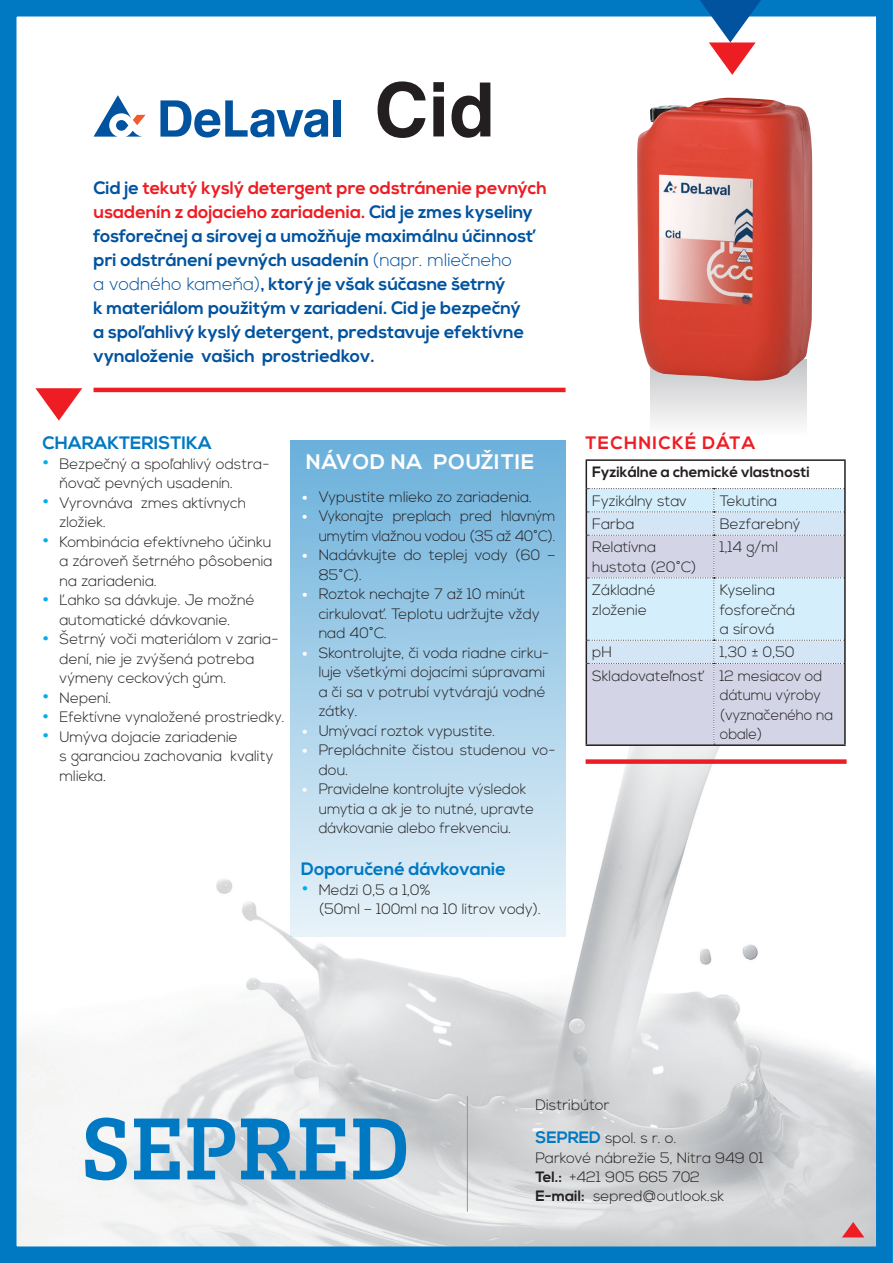
<style>
.page{position:relative;width:893px;height:1263px;background:#fff}
.page>*{position:absolute;margin:0;border:0;box-sizing:border-box;transform-origin:0 0}
.t1{font:700 90px "Brix Slab";color:#0079c2}
.t2{font:700 75px "Helvetica";color:#231f20}
.subtit{font:21px "Nexa Bold CE";letter-spacing:.04em;color:#fff}
.t3{font:18px/24px "Nexa Bold CE";color:#0153a0}
.subtit-2{font:18px "Nexa Bold CE";color:#0079c2}
.subtit-3{font:18px "Nexa Bold CE";letter-spacing:.07em;color:#ee1d23}
.text{font:15px/19.5px "Nexa Light CE";color:#231f20}
.text-2{font:15px "Nexa Bold CE";color:#231f20}
.s1{color:#ee1d23}
.s2{font-family:"Nexa Light CE"}
.s3{font-size:22.5px;color:#00aeef}
.s4{font-size:21px;color:#fff}
.s5{font-family:"Nexa Bold CE";font-size:16.5px;color:#0079c2}
.s6{font-family:"Nexa Bold CE"}
</style>
<div class="page">
<img style="left:17px;top:671px;width:858px;height:575px">
<hr style="left:467px;top:1096px;width:1px;height:115px;background:#939598">
<hr style="left:892px;top:0;width:1px;height:1263px;background:#0079c2">
<div style="left:333px;top:101px;width:7px;height:36px;background:#0153a0"></div>
<svg style="left:160px;top:100px;width:168px;height:38px"></svg>
<svg style="left:94px;top:95px;width:52px;height:42px"></svg>
<div style="left:290px;top:440px;width:276px;height:496px;background:linear-gradient(to bottom,#6ab0db,#e8f3f9)"></div>
<svg style="left:650px;top:382px;width:157px;height:42px;fill:#e4e5e5"></svg>
<img style="left:637px;top:98px;width:175px;height:284px">
<hr style="left:94px;top:388px;width:472px;height:4px;background:#ee1d23">
<div style="left:586px;top:759px;width:261px;height:5px;background:#ee1d23"></div>
<hr style="left:586px;top:459px;width:128px;height:2px;background:#231f20">
<hr style="left:714px;top:459px;width:132px;height:2px;background:#231f20">
<hr style="left:844px;top:461px;width:2px;height:28px;background:#231f20">
<hr style="left:844px;top:489px;width:2px;height:23px;background:#231f20">
<hr style="left:844px;top:512px;width:2px;height:23px;background:#231f20">
<hr style="left:844px;top:535px;width:2px;height:43px;background:#231f20">
<hr style="left:844px;top:578px;width:2px;height:62px;background:#231f20">
<svg style="left:586px;top:461px;width:259px;height:283px;background:#d6e1ef"></svg>
<hr style="left:844px;top:640px;width:2px;height:23px;background:#231f20">
<hr style="left:586px;top:663px;width:1px;height:81px;background:#231f20">
<hr style="left:844px;top:663px;width:2px;height:81px;background:#231f20">
<hr style="left:586px;top:744px;width:128px;height:2px;background:#231f20">
<hr style="left:714px;top:744px;width:132px;height:2px;background:#231f20">
<div style="left:0;top:0;width:892px;height:1263px;border:16px solid #0079c2"></div>
<svg style="left:35px;top:388px;width:47px;height:33px"></svg>
<svg style="left:700px;top:0;width:61px;height:75px"></svg>
<svg style="left:842px;top:1222px;width:22px;height:15px"></svg>
<p class="t2" style="left:374px;top:50px;width:122px">Cid</p>
<p class="t3" style="left:94px;top:176px;width:455px">Cid je <span class="s1">tekutý kyslý detergent pre odstránenie pevných usadenín z dojacieho zariadenia.</span> Cid je zmes kyseliny fosforečnej a sírovej a umožňuje maximálnu účinnosť pri odstránení pevných usadenín <span class="s2">(napr. mliečneho<br>a vodného kameňa)</span>, ktorý je však súčasne šetrný<br>k materiálom použitým v zariadení. Cid je bezpečný<br>a spoľahlivý kyslý detergent, predstavuje efektívne vynaloženie vašich prostriedkov.</p>
<p class="subtit-2" style="left:43px;top:432px;width:170px">CHARAKTERISTIKA</p>
<p class="text" style="left:60px;top:454px;width:211px;text-indent:-17px"><span class="s3">•</span> Bezpečný a spoľahlivý odstra&shy;ňovač pevných usadenín.</p>
<p class="text" style="left:60px;top:493px;width:188px;text-indent:-17px"><span class="s3">•</span> Vyrovnáva zmes aktívnych zložiek.</p>
<p class="text" style="left:60px;top:532px;width:215px;text-align:justify;text-indent:-17px"><span class="s3">•</span> Kombinácia efektívneho účinku a zároveň šetrného pôsobenia na zariadenia.</p>
<p class="text" style="left:43px;top:591px;width:214px;text-align:center"><span class="s3">•</span> Ľahko sa dávkuje. Je možné automatické dávkovanie.</p>
<p class="text" style="left:60px;top:630px;width:219px;text-indent:-17px"><span class="s3">•</span> Šetrný voči materiálom v zaria&shy;dení, nie je zvýšená potreba výmeny ceckových gúm.</p>
<p class="text" style="left:43px;top:688px;width:70px"><span class="s3">•</span> Nepení.</p>
<p class="text" style="left:43px;top:708px;width:244px"><span class="s3">•</span> Efektívne vynaložené prostriedky.</p>
<p class="text" style="left:60px;top:727px;width:216px;text-indent:-17px"><span class="s3">•</span> Umýva dojacie zariadenie<br>s garanciou zachovania kvality mlieka.</p>
<p class="subtit" style="left:306px;top:450px;width:230px">NÁVOD NA POUŽITIE</p>
<p class="text" style="left:302px;top:487px;width:232px"><span class="s4">•</span> Vypustite mlieko zo zariadenia.</p>
<p class="text" style="left:302px;top:507px;width:255px;text-align:right"><span class="s4">•</span> Vykonajte preplach pred hlavným umytím vlažnou vodou (35 až 40°C).</p>
<p class="text" style="left:319px;top:546px;width:238px;text-indent:-17px"><span class="s4">•</span> Nadávkujte do teplej vody (60 –<br>85°C).</p>
<p class="text" style="left:319px;top:585px;width:223px;text-indent:-17px"><span class="s4">•</span> Roztok nechajte 7 až 10 minút cirkulovať. Teplotu udržujte vždy nad 40°C.</p>
<p class="text" style="left:319px;top:643px;width:232px;text-indent:-17px"><span class="s4">•</span> Skontrolujte, či voda riadne cirku&shy;luje všetkými dojacími súpravami a či sa v potrubí vytvárajú vodné zátky.</p>
<p class="text" style="left:302px;top:721px;width:195px"><span class="s4">•</span> Umývací roztok vypustite.</p>
<p class="text" style="left:319px;top:741px;width:238px;text-indent:-17px"><span class="s4">•</span> Prepláchnite čistou studenou vo&shy;dou.</p>
<p class="text" style="left:319px;top:780px;width:217px;text-indent:-17px"><span class="s4">•</span> Pravidelne kontrolujte výsledok umytia a ak je to nutné, upravte dávkovanie alebo frekvenciu.</p>
<p class="subtit-2" style="left:301px;top:858px;width:206px">Doporučené dávkovanie</p>
<p class="text" style="left:319px;top:880px;width:224px;text-indent:-17px"><span class="s3">•</span> Medzi 0,5 a 1,0%<br>(50ml – 100ml na 10 litrov vody).</p>
<p class="subtit-3" style="left:586px;top:432px;width:171px">TECHNICKÉ DÁTA</p>
<p class="text-2" style="left:592px;top:463px;width:219px">Fyzikálne a chemické vlastnosti</p>
<p class="text" style="left:592px;top:492px;width:96px">Fyzikálny stav</p>
<p class="text" style="left:720px;top:492px;width:59px">Tekutina</p>
<p class="text" style="left:592px;top:515px;width:44px">Farba</p>
<p class="text" style="left:720px;top:515px;width:82px">Bezfarebný</p>
<p class="text" style="left:592px;top:538px;width:106px">Relatívna hustota (20°C)</p>
<p class="text" style="left:720px;top:538px;width:60px">1,14 g/ml</p>
<p class="text" style="left:592px;top:581px;width:65px">Základné</p>
<p class="text" style="left:592px;top:600px;width:56px">zloženie</p>
<p class="text" style="left:720px;top:581px;width:57px">Kyselina</p>
<p class="text" style="left:720px;top:600px;width:77px">fosforečná</p>
<p class="text" style="left:720px;top:620px;width:56px">a sírová</p>
<p class="text" style="left:592px;top:643px;width:21px">pH</p>
<p class="text" style="left:720px;top:643px;width:76px">1,30 ± 0,50</p>
<p class="text" style="left:592px;top:666px;width:113px">Skladovateľnosť</p>
<p class="text" style="left:720px;top:666px;width:115px">12 mesiacov od dátumu výroby (vyznačeného na obale)</p>
<p class="t1" style="left:81px;top:1090px;width:331px">SEPRED</p>
<p class="text" style="left:535px;top:1090px;width:143px;line-height:32.2px">Distribútor<br><span class="s5">SEPRED</span> spol. s r. o.</p>
<p class="text" style="left:535px;top:1148px;width:230px">Parkové nábrežie 5, Nitra 949 01<br><span class="s6">Tel.:</span> +421 905 665 702</p>
<p class="text" style="left:535px;top:1187px;width:190px"><span class="s6">E-mail:</span> sepred@outlook.sk</p>
</div>
